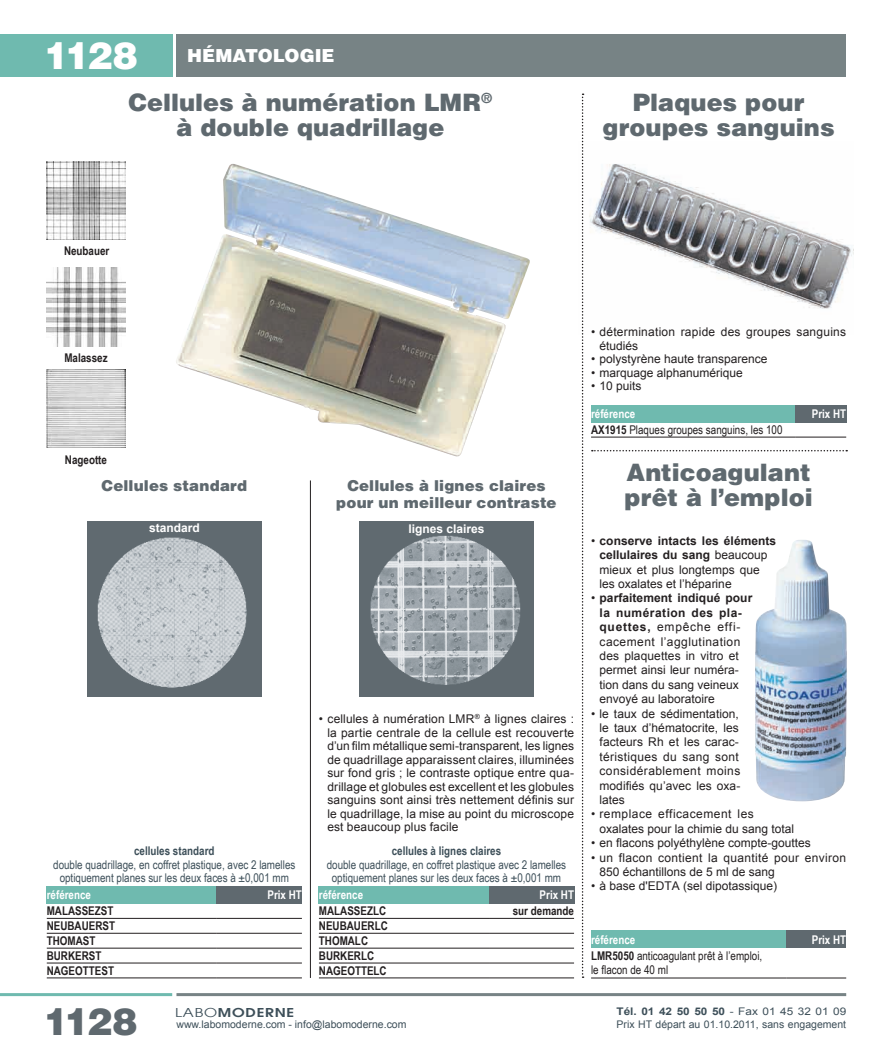
<style>
.page{position:relative;width:893px;height:1063px;background:#fff}
.page>*{position:absolute;margin:0;border:0;box-sizing:border-box;transform-origin:0 0}
.t1{font:900 37.5px "Helvetica LT Std";color:#fff}
.t2{font:900 37.5px "Helvetica LT Std";color:#5f696f}
.t3{font:900 24px/25.5px "Helvetica LT Std";letter-spacing:.005em;color:#5f696f;text-align:center}
.t4{font:900 18px "Helvetica LT Std";color:#fff}
.t5{font:900 15px/16.5px "Helvetica LT Std";letter-spacing:.015em;color:#5f696f;text-align:center}
.t6{font:12px/14.4px "Arial";letter-spacing:.005em;color:#231f20}
.t7{font:12px/13.5px "Arial Narrow";color:#3d4f59;text-align:center}
.t8{font:700 12px/15px "Arial Narrow";color:#231f20}
.t9{font:12px/13.5px "Arial Narrow";color:#231f20}
.t10{font:12px/14.4px "Arial";letter-spacing:.025em;color:#231f20}
.t11{font:700 12px "Arial Narrow";color:#fff}
.t12{font:700 12px "Arial Narrow";color:#3d4f59}
.t13{font:700 12px "Arial";color:#fff}
.t14{font:600 12px "Avant Garde";letter-spacing:.05em;color:#3d4f59;scale:1.25 1}
.t15{font:10.5px/12.6px "Arial";color:#3d4f59;scale:1.12 1}
.t16{font:10.5px "Arial";color:#3d4f59}
.s1{font-weight:400}
.s2{font-weight:700}
</style>
<div class="page">
<hr style="left:0;top:993px;width:172px;height:3px;background:#6fbaaf">
<div style="left:176px;top:34px;width:670px;height:43px;background:#778385"></div>
<hr style="left:176px;top:993px;width:670px;height:3px;background:#778385">
<div style="left:0;top:34px;width:172px;height:43px;background:#6fbaaf"></div>
<img style="left:176px;top:164px;width:354px;height:293px">
<div style="left:319px;top:886px;width:170px;height:17px;background:#6fbaaf"></div>
<div style="left:489px;top:886px;width:85px;height:17px;background:#5f696f"></div>
<hr style="left:319px;top:918px;width:170px;height:1px;background:#231f20">
<hr style="left:489px;top:918px;width:85px;height:1px;background:#231f20">
<hr style="left:319px;top:933px;width:170px;height:1px;background:#231f20">
<hr style="left:489px;top:933px;width:85px;height:1px;background:#231f20">
<hr style="left:319px;top:948px;width:170px;height:1px;background:#231f20">
<hr style="left:489px;top:948px;width:85px;height:1px;background:#231f20">
<hr style="left:319px;top:963px;width:170px;height:1px;background:#231f20">
<hr style="left:489px;top:963px;width:85px;height:1px;background:#231f20">
<hr style="left:319px;top:978px;width:170px;height:1px;background:#231f20">
<hr style="left:489px;top:978px;width:85px;height:1px;background:#231f20">
<img style="left:47px;top:162px;width:78px;height:77px">
<img style="left:47px;top:370px;width:79px;height:78px">
<img style="left:47px;top:268px;width:79px;height:78px">
<img style="left:87px;top:522px;width:175px;height:174px">
<img style="left:360px;top:522px;width:173px;height:174px">
<div style="left:47px;top:886px;width:170px;height:17px;background:#6fbaaf"></div>
<div style="left:217px;top:886px;width:85px;height:17px;background:#5f696f"></div>
<hr style="left:47px;top:918px;width:170px;height:1px;background:#231f20">
<hr style="left:217px;top:918px;width:85px;height:1px;background:#231f20">
<hr style="left:47px;top:933px;width:170px;height:1px;background:#231f20">
<hr style="left:217px;top:933px;width:85px;height:1px;background:#231f20">
<hr style="left:47px;top:948px;width:170px;height:1px;background:#231f20">
<hr style="left:217px;top:948px;width:85px;height:1px;background:#231f20">
<hr style="left:47px;top:963px;width:170px;height:1px;background:#231f20">
<hr style="left:217px;top:963px;width:85px;height:1px;background:#231f20">
<hr style="left:47px;top:978px;width:170px;height:1px;background:#231f20">
<hr style="left:217px;top:978px;width:85px;height:1px;background:#231f20">
<hr style="left:310px;top:480px;width:1px;height:498px;background:#231f20">
<img style="left:581px;top:141px;width:271px;height:193px">
<div style="left:591px;top:405px;width:204px;height:18px;background:#6fbaaf"></div>
<div style="left:795px;top:405px;width:51px;height:18px;background:#5f696f"></div>
<hr style="left:591px;top:437px;width:204px;height:1px;background:#231f20">
<hr style="left:795px;top:437px;width:51px;height:1px;background:#231f20">
<img style="left:755px;top:540px;width:92px;height:261px">
<div style="left:591px;top:931px;width:196px;height:17px;background:#6fbaaf"></div>
<div style="left:787px;top:931px;width:59px;height:17px;background:#5f696f"></div>
<hr style="left:591px;top:978px;width:196px;height:1px;background:#231f20">
<hr style="left:787px;top:978px;width:59px;height:1px;background:#231f20">
<svg style="left:592px;top:450px;width:255px;height:1px"></svg>
<svg style="left:582px;top:94px;width:2px;height:884px"></svg>
<h1 class="t1" style="left:44px;top:31px;width:95px">1128</h1>
<h3 class="t4" style="left:187px;top:44px;width:149px">hématologie</h3>
<h2 class="t3" style="left:128px;top:89px;width:366px">Cellules à numération LM R<sup>® </sup>à double quadrillage</h2>
<h2 class="t3" style="left:603px;top:89px;width:234px">Plaques pour groupes sanguins</h2>
<p class="t8" style="left:64px;top:243px;width:47px">Neubauer</p>
<p class="t8" style="left:64px;top:349px;width:45px">Malassez</p>
<p class="t8" style="left:65px;top:451px;width:44px">Nageotte</p>
<p class="t5" style="left:101px;top:477px;width:147px">Cellules standard</p>
<p class="t5" style="left:336px;top:477px;width:222px">Cellules à lignes claires pour un meilleur contraste</p>
<p class="t13" style="left:149px;top:520px;width:52px">standard</p>
<p class="t13" style="left:408px;top:521px;width:78px">lignes claires</p>
<p class="t12" style="left:134px;top:842px;width:82px">cellules standard</p>
<p class="t7" style="left:53px;top:857px;width:244px">double quadrillage, en coffret plastique, avec 2 lamelles optiquement planes sur les deux faces à ±0,001 mm</p>
<p class="t11" style="left:47px;top:886px;width:46px">référence</p>
<p class="t11" style="left:267px;top:886px;width:36px">Prix HT</p>
<p class="t8" style="left:47px;top:903px;width:70px">MALASSEZST<br>NEUBAUERST<br>THOMAST<br>BURKERST<br>NAGEOTTEST</p>
<p class="t6" style="left:327px;top:712px;width:248px;line-height:13.5px;text-align:justify;text-indent:-8px">• cellules à numération LMR<sup>®</sup> à lignes claires : la partie centrale de la cellule est recouverte d’un film métallique semi-transparent, les lignes de quadrillage apparaissent claires, illuminées sur fond gris ; le contraste optique entre qua&shy;drillage et globules est excellent et les globules sanguins sont ainsi très nettement définis sur le quadrillage, la mise au point du microscope est beaucoup plus facile</p>
<p class="t12" style="left:392px;top:842px;width:111px">cellules à lignes claires</p>
<p class="t7" style="left:327px;top:857px;width:241px">double quadrillage, en coffret plastique avec 2 lamelles optiquement planes sur les deux faces à ±0,001 mm</p>
<p class="t11" style="left:319px;top:886px;width:46px">référence</p>
<p class="t11" style="left:540px;top:886px;width:36px">Prix HT</p>
<p class="t8" style="left:319px;top:903px;width:69px">MALASSEZLC</p>
<p class="t8" style="left:513px;top:903px;width:63px">sur demande</p>
<p class="t8" style="left:319px;top:918px;width:70px">NEUBAUERLC<br>THOMALC<br>BURKERLC<br>NAGEOTTELC</p>
<h1 class="t2" style="left:44px;top:997px;width:95px">1128</h1>
<p class="t14" style="left:175px;top:1004px;width:97px"><span class="s1">LABO</span>MODERNE</p>
<p class="t16" style="left:176px;top:1018px;width:232px">www.labomoderne.com - info@labomoderne.com</p>
<p class="t6" style="left:600px;top:325px;width:248px;line-height:13.5px;text-indent:-8px">• détermination rapide des groupes sanguins étudiés</p>
<p class="t6" style="left:591px;top:352px;width:178px">• polystyrène haute transparence</p>
<p class="t6" style="left:591px;top:365px;width:153px">• marquage alphanumérique</p>
<p class="t6" style="left:591px;top:379px;width:52px">• 10 puits</p>
<p class="t11" style="left:591px;top:405px;width:46px">référence</p>
<p class="t11" style="left:812px;top:405px;width:36px">Prix HT</p>
<p class="t9" style="left:591px;top:423px;width:193px"><span class="s2">AX1915</span> Plaques groupes sanguins, les 100</p>
<h2 class="t3" style="left:625px;top:459px;width:190px;text-align:left">Anticoagulant prêt à l’emploi</h2>
<p class="t6" style="left:600px;top:534px;width:178px;text-indent:-8px">• <span class="s2">conserve intacts les éléments cellulaires du sang</span> beaucoup mieux et plus longtemps que les oxalates et l’héparine</p>
<p class="t6" style="left:600px;top:591px;width:154px;text-indent:-8px">• <span class="s2">parfaitement indiqué pour la numération des pla&shy;quettes,</span> empêche effi&shy;cacement l’agglutination des plaquettes in vitro et permet ainsi leur numéra&shy;tion dans du sang veineux envoyé au laboratoire</p>
<p class="t6" style="left:599px;top:706px;width:142px;text-indent:-8px">• le taux de sédimentation, le taux d’hématocrite, les facteurs Rh et les carac&shy;téristiques du sang sont considérablement moins modifiés qu’avec les oxa&shy;lates</p>
<p class="t6" style="left:599px;top:807px;width:196px;text-indent:-9px">• remplace efficacement les oxalates pour la chimie du sang total</p>
<p class="t6" style="left:591px;top:836px;width:221px">• en flacons polyéthylène compte-gouttes</p>
<p class="t10" style="left:599px;top:850px;width:248px;text-indent:-8px">• un flacon contient la quantité pour environ<br>850 échantillons de 5 ml de sang</p>
<p class="t6" style="left:591px;top:879px;width:188px">• à base d'EDTA (sel dipotassique)</p>
<p class="t11" style="left:591px;top:930px;width:46px">référence</p>
<p class="t11" style="left:812px;top:930px;width:36px">Prix HT</p>
<p class="t9" style="left:591px;top:949px;width:173px"><span class="s2">LMR5050</span> anticoagulant prêt à l’emploi, le flacon de 40 ml</p>
<p class="t15" style="left:617px;top:1005px;width:207px"><span class="s2">Tél. 01 42 50 50 50</span> - Fax 01 45 32 01 09<br>Prix HT départ au 01.10.2011, sans engagement</p>
</div>
